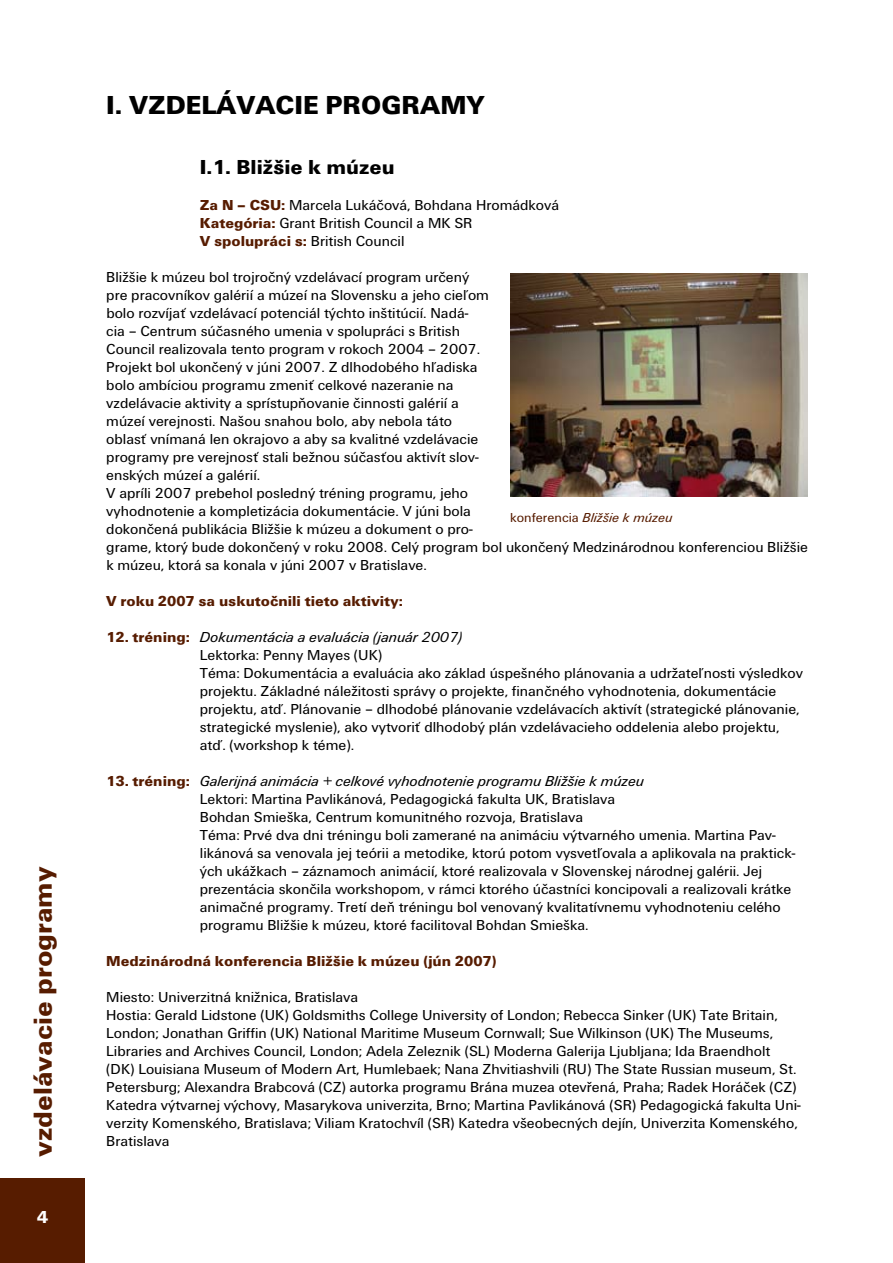
<style>
.page{position:relative;width:893px;height:1263px;background:#fff}
.page>*{position:absolute;margin:0;border:0;box-sizing:border-box;transform-origin:0 0}
.t1{font:27px "Unitus TCE Blac";color:#000}
.t2{font:27px "Unitus TCE Blac";color:#571c00}
.t3{font:21px "Unitus TCE Blac";color:#000}
.t4{font:15px/18px "Unitus TCE";color:#000}
.t5{font:15px "Unitus TCE Blac";color:#571c00}
.t6{font:italic 13.5px "Unitus TCE";color:#571c00}
.s1{font-family:"Unitus TCE Blac";color:#571c00}
.s2{font-style:italic}
.s3{font-style:normal}
</style>
<div class="page">
<div style="left:0;top:1178px;width:85px;height:85px;background:#571c00"></div>
<img style="left:510px;top:274px;width:298px;height:223px">
<h1 class="t2" style="left:28px;top:1157px;width:291px;rotate:-90deg">vzdelávacie programy</h1>
<h1 class="t1" style="left:106px;top:89px;width:380px">I. VZDELÁVACIE PROGRAMY</h1>
<h2 class="t3" style="left:200px;top:155px;width:196px">I.1. Bližšie k múzeu</h2>
<p class="t4" style="left:200px;top:196px;width:361px"><span class="s1">Za N – CSU:</span> Marcela Lukáčová, Bohdana Hromádková<br><span class="s1">Kategória:</span> Grant British Council a MK SR<br><span class="s1">V spolupráci s:</span> British Council</p>
<p class="t4" style="left:106px;top:268px;width:703px">Bližšie k múzeu bol trojročný vzdelávací program určený<br>pre pracovníkov galérií a múzeí na Slovensku a jeho cieľom<br>bolo rozvíjať vzdelávací potenciál týchto inštitúcií. Nadá-<br>cia – Centrum súčasného umenia v spolupráci s British<br>Council realizovala tento program v rokoch 2004 – 2007.<br>Projekt bol ukončený v júni 2007. Z dlhodobého hľadiska<br>bolo ambíciou programu zmeniť celkové nazeranie na<br>vzdelávacie aktivity a sprístupňovanie činnosti galérií a<br>múzeí verejnosti. Našou snahou bolo, aby nebola táto<br>oblasť vnímaná len okrajovo a aby sa kvalitné vzdelávacie<br>programy pre verejnosť stali bežnou súčasťou aktivít slov-<br>enských múzeí a galérií.<br>V apríli 2007 prebehol posledný tréning programu, jeho<br>vyhodnotenie a kompletizácia dokumentácie. V júni bola<br>dokončená publikácia Bližšie k múzeu a dokument o pro-<br>grame, ktorý bude dokončený v roku 2008. Celý program bol ukončený Medzinárodnou konferenciou Bližšie k múzeu, ktorá sa konala v júni 2007 v Bratislave.</p>
<p class="t5" style="left:106px;top:592px;width:298px">V roku 2007 sa uskutočnili tieto aktivity:</p>
<p class="t4" style="left:200px;top:628px;width:605px;text-indent:-94px"><span class="s1">12. tréning:</span> <span class="s2">Dokumentácia a evaluácia (január 2007)<br></span>Lektorka: Penny Mayes (UK)<br>Téma: Dokumentácia a evaluácia ako základ úspešného plánovania a udržateľnosti výsledkov projektu. Základné náležitosti správy o projekte, finančného vyhodnotenia, dokumentácie projektu, atď. Plánovanie – dlhodobé plánovanie vzdelávacích aktivít (strategické plánovanie, strategické myslenie), ako vytvoriť dlhodobý plán vzdelávacieho oddelenia alebo projektu, atď. (workshop k téme).</p>
<p class="t4" style="left:200px;top:772px;width:597px;text-indent:-94px"><span class="s1">13. tréning:</span> <span class="s2">Galerijná animácia + celkové vyhodnotenie programu Bližšie k múzeu<br></span>Lektori: Martina Pavlikánová, Pedagogická fakulta UK, Bratislava<br>Bohdan Smieška, Centrum komunitného rozvoja, Bratislava<br>Téma: Prvé dva dni tréningu boli zamerané na animáciu výtvarného umenia. Martina Pav&shy;likánová sa venovala jej teórii a metodike, ktorú potom vysvetľovala a aplikovala na praktick&shy;ých ukážkach – záznamoch animácií, ktoré realizovala v Slovenskej národnej galérii. Jej prezentácia skončila workshopom, v rámci ktorého účastníci koncipovali a realizovali krátke animačné programy. Tretí deň tréningu bol venovaný kvalitatívnemu vyhodnoteniu celého programu Bližšie k múzeu, ktoré facilitoval Bohdan Smieška.</p>
<p class="t5" style="left:106px;top:952px;width:392px">Medzinárodná konferencia Bližšie k múzeu (jún 2007)</p>
<p class="t4" style="left:106px;top:988px;width:696px">Miesto: Univerzitná knižnica, Bratislava<br>Hostia: Gerald Lidstone (UK) Goldsmiths College University of London; Rebecca Sinker (UK) Tate Britain, London; Jonathan Griffin (UK) National Maritime Museum Cornwall; Sue Wilkinson (UK) The Museums, Libraries and Archives Council, London; Adela Zeleznik (SL) Moderna Galerija Ljubljana; Ida Braendholt (DK) Louisiana Museum of Modern Art, Humlebaek; Nana Zhvitiashvili (RU) The State Russian museum, St.<br>Petersburg; Alexandra Brabcová (CZ) autorka programu Brána muzea otevřená, Praha; Radek Horáček (CZ)<br>Katedra výtvarnej výchovy, Masarykova univerzita, Brno; Martina Pavlikánová (SR) Pedagogická fakulta Uni&shy;verzity Komenského, Bratislava; Viliam Kratochvíl (SR) Katedra všeobecných dejín, Univerzita Komenského, Bratislava</p>
<p class="t6" style="left:510px;top:511px;width:164px"><span class="s3">konferencia</span> Bližšie k múzeu</p>
</div>
